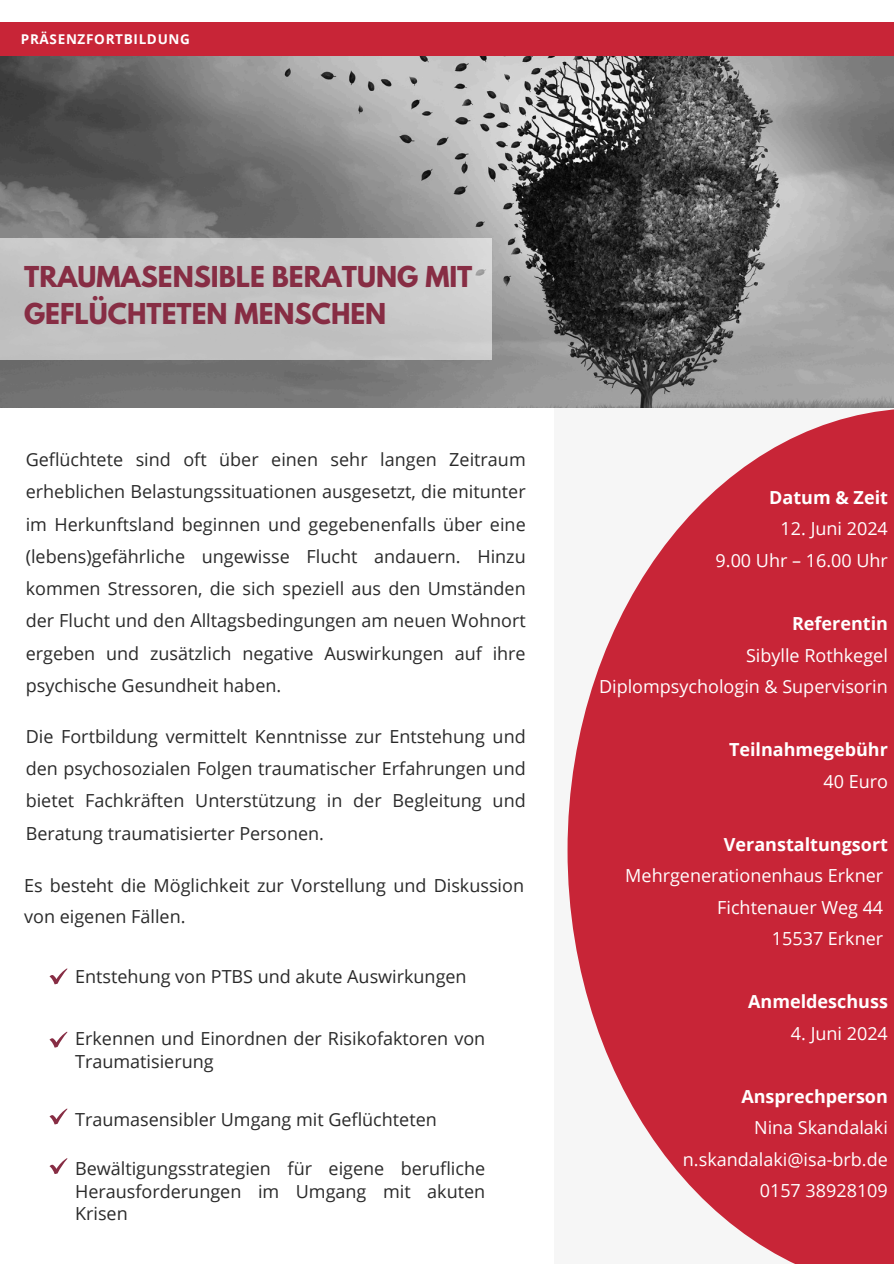
<style>
.page{position:relative;width:894px;height:1264px;background:#fff}
.page>*{position:absolute;margin:0;border:0;box-sizing:border-box;transform-origin:0 0}
.t1{font:700 25.5px/37.2px "League Spartan";color:#872d44}
.t2{font:18px/32.2px "Open Sans";color:#2a2a2a;text-align:justify}
.t3{font:18px/31.5px "Open Sans";color:#fff;text-align:right}
.t4{font:700 18px/31.5px "Open Sans";color:#fff;text-align:right}
.t5{font:700 13.5px "Open Sans";letter-spacing:.05em;color:#fff}
.s1{font-weight:700}
.s2{font-weight:400}
</style>
<div class="page">
<div style="left:0;top:22px;width:893px;height:34px;background:#c82537"></div>
<svg style="left:49px;top:1158px;width:18px;height:15px"></svg>
<svg style="left:49px;top:1031px;width:18px;height:16px"></svg>
<svg style="left:49px;top:1108px;width:18px;height:16px"></svg>
<svg style="left:49px;top:968px;width:18px;height:16px"></svg>
<div style="left:554px;top:351px;width:339px;height:912px;background:#f6f6f6"></div>
<img style="left:0;top:56px;width:893px;height:351px">
<div style="left:0;top:238px;width:491px;height:122px;background:#c4c4c4"></div>
<svg style="left:567px;top:409px;width:326px;height:854px;fill:#c82537"></svg>
<p class="t5" style="left:21px;top:29px;width:170px">PRÄSENZFORTBILDUNG</p>
<h2 class="t1" style="left:24px;top:261px;width:449px">TRAUMASENSIBLE BERATUNG MIT<br>GEFLÜCHTETEN MENSCHEN</h2>
<h1 class="t2" style="left:26px;top:443px;width:501px">Geflüchtete sind oft über einen sehr langen Zeitraum erheblichen Belastungssituationen ausgesetzt, die mitunter im Herkunftsland beginnen und gegebenenfalls über eine (lebens)gefährliche ungewisse Flucht andauern. Hinzu kommen Stressoren, die sich speziell aus den Umständen der Flucht und den Alltagsbedingungen am neuen Wohnort ergeben und zusätzlich negative Auswirkungen auf ihre psychische Gesundheit haben.</h1>
<h2 class="t2" style="left:26px;top:719px;width:501px">Die Fortbildung vermittelt Kenntnisse zur Entstehung und den psychosozialen Folgen traumatischer Erfahrungen und bietet Fachkräften Unterstützung in der Begleitung und Beratung traumatisierter Personen.</h2>
<h2 class="t2" style="left:24px;top:869px;width:501px;line-height:31.5px">Es besteht die Möglichkeit zur Vorstellung und Diskussion von eigenen Fällen.</h2>
<p class="t2" style="left:75px;top:960px;width:393px">Entstehung von PTBS und akute Auswirkungen</p>
<h2 class="t2" style="left:75px;top:1027px;width:411px;line-height:22.5px">Erkennen und Einordnen der Risikofaktoren von<br>Traumatisierung</h2>
<h2 class="t2" style="left:75px;top:1102px;width:363px">Traumasensibler Umgang mit Geflüchteten</h2>
<h2 class="t2" style="left:75px;top:1156px;width:411px;line-height:22.5px">Bewältigungsstrategien für eigene berufliche Herausforderungen im Umgang mit akuten Krisen</h2>
<h2 class="t4" style="left:769px;top:481px;width:120px">Datum &amp; Zeit</h2>
<h2 class="t3" style="left:715px;top:512px;width:174px">12. Juni 2024<br>9.00 Uhr – 16.00 Uhr</h2>
<h2 class="t3" style="left:599px;top:607px;width:290px"><span class="s1">Referentin<br></span>Sibylle Rothkegel<br>Diplompsychologin &amp; Supervisorin</h2>
<h2 class="t4" style="left:728px;top:733px;width:160px">Teilnahmegebühr<br><span class="s2">40 Euro</span></h2>
<p class="t3" style="left:625px;top:827px;width:264px"><span class="s1">Veranstaltungsort<br></span>Mehrgenerationenhaus Erkner<br>Fichtenauer Weg 44<br>15537 Erkner</p>
<p class="t4" style="left:747px;top:985px;width:141px">Anmeldeschuss</p>
<p class="t3" style="left:790px;top:1016px;width:98px">4. Juni 2024</p>
<p class="t3" style="left:682px;top:1079px;width:206px"><span class="s1">Ansprechperson<br></span>Nina Skandalaki n.skandalaki@isa-brb.de<br>0157 38928109</p>
</div>
